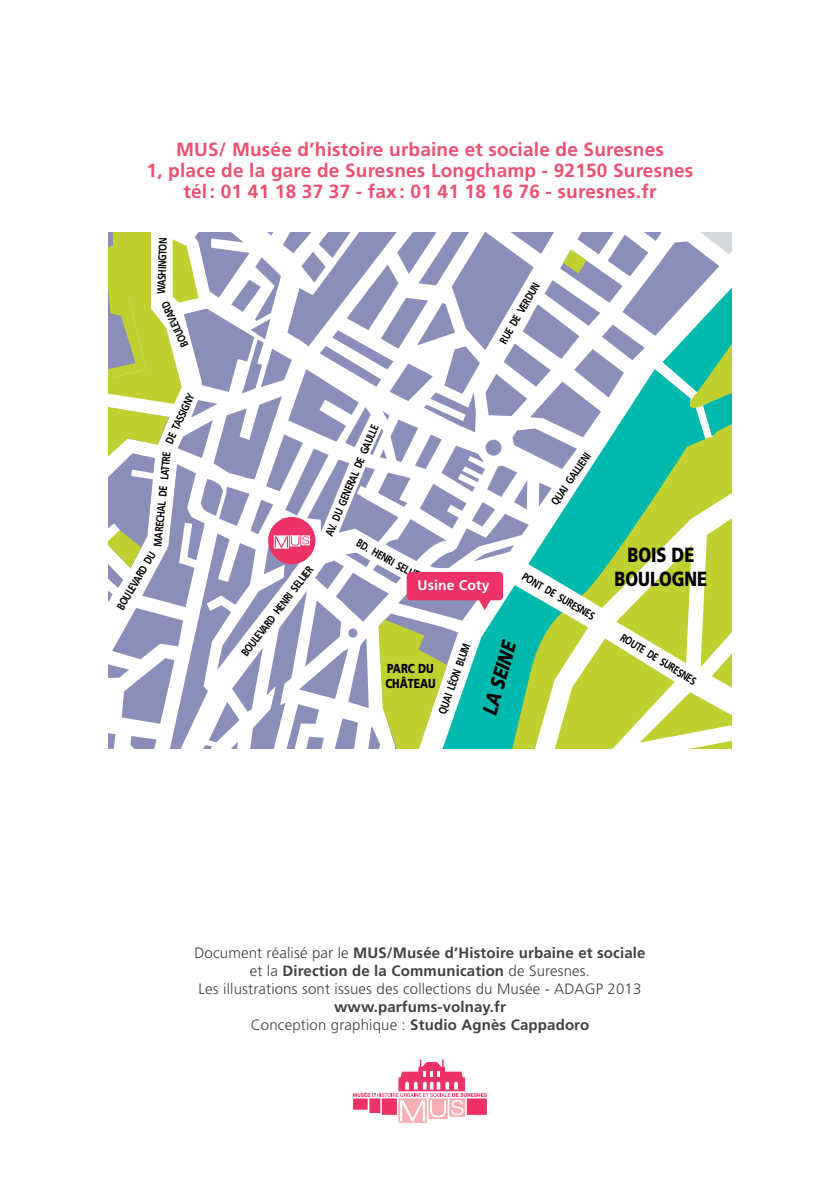
<style>
.page{position:relative;width:840px;height:1191px;background:#fff}
.page>*{position:absolute;margin:0;border:0;box-sizing:border-box;transform-origin:0 0}
.t1{font:900 20.4px/24.6px "Frutiger";color:#000;text-align:center;scale:.8 1}
.t2{font:italic 900 20.4px "Frutiger";color:#000;scale:.8 1}
.t3{font:700 19px/21px "Frutiger";letter-spacing:.01em;color:#ef4f71;text-align:center}
.t4{font:300 15px/18px "Frutiger";letter-spacing:.01em;color:#414042;text-align:center}
.t5{font:700 15px/18px "Frutiger";letter-spacing:.01em;color:#414042;text-align:center}
.t6{font:700 14px "Frutiger";letter-spacing:.01em;color:#fff}
.t7{font:900 13px/14.8px "Frutiger";color:#000;scale:.8 1}
.t8{font:700 11.2px "Frutiger";color:#000;scale:.8 1}
.s1{font-weight:700}
.s2{font-weight:300}
</style>
<div class="page">
<svg style="left:398px;top:1098px;width:28px;height:25px"></svg>
<svg style="left:353px;top:1059px;width:133px;height:62px"></svg>
<svg style="left:108px;top:232px;width:623px;height:516px"></svg>
<h2 class="t3" style="left:146px;top:139px;width:548px">MUS/ Musée d’histoire urbaine et sociale de Suresnes<br>1, place de la gare de Suresnes Longchamp - 92150 Suresnes tél : 01 41 18 37 37 - fax : 01 41 18 16 76 - suresnes.fr</h2>
<p class="t8" style="left:154px;top:294px;width:73px;rotate:-88deg">WASHINGTON</p>
<p class="t8" style="left:179px;top:349px;width:63px;rotate:-115deg">BOULEVARD</p>
<p class="t8" style="left:163px;top:440px;width:69px;rotate:-65deg">DE TASSIGNY</p>
<p class="t8" style="left:151px;top:545px;width:121px;rotate:-84deg">MARECHAL DE LATTRE</p>
<p class="t8" style="left:114px;top:605px;width:83px;rotate:-59deg">BOULEVARD DU</p>
<p class="t8" style="left:496px;top:339px;width:88px;rotate:-60deg">RUE DE VERDUN</p>
<p class="t8" style="left:238px;top:651px;width:140px;rotate:-53deg">BOULEVARD HENRI SELLIER</p>
<p class="t8" style="left:322px;top:533px;width:152px;rotate:-67deg">AV. DU GENERAL DE GAULLE</p>
<p class="t8" style="left:360px;top:536px;width:76px;rotate:30deg">BD. HENRI SEL</p>
<p class="t6" style="left:417px;top:577px;width:74px">Usine Coty</p>
<p class="t8" style="left:548px;top:500px;width:77px;rotate:-55deg">QUAI GALLIENI</p>
<p class="t8" style="left:526px;top:570px;width:104px;rotate:30deg">PONT DE SURESNES</p>
<p class="t8" style="left:435px;top:711px;width:95px;rotate:-70deg">QUAI LÉON BLUM</p>
<p class="t7" style="left:385px;top:661px;width:64px">PARC DU<br>CHÂTEAU</p>
<h1 class="t2" style="left:477px;top:710px;width:95px;rotate:-74deg">LA SEINE</h1>
<h1 class="t1" style="left:614px;top:542px;width:117px">BOIS DE<br>BOULOGNE</h1>
<p class="t8" style="left:625px;top:630px;width:110px;rotate:32deg">ROUTE DE SURESNES</p>
<h3 class="t4" style="left:194px;top:944px;width:452px">Document réalisé par le <span class="s1">MUS/Musée d’Histoire urbaine et sociale </span>et la <span class="s1">Direction de la Communication</span> de Suresnes.<br>Les illustrations sont issues des collections du Musée - ADAGP 2013</h3>
<h3 class="t5" style="left:250px;top:998px;width:340px">www.parfums-volnay.fr<br><span class="s2">Conception graphique :</span> Studio Agnès Cappadoro</h3>
</div>
